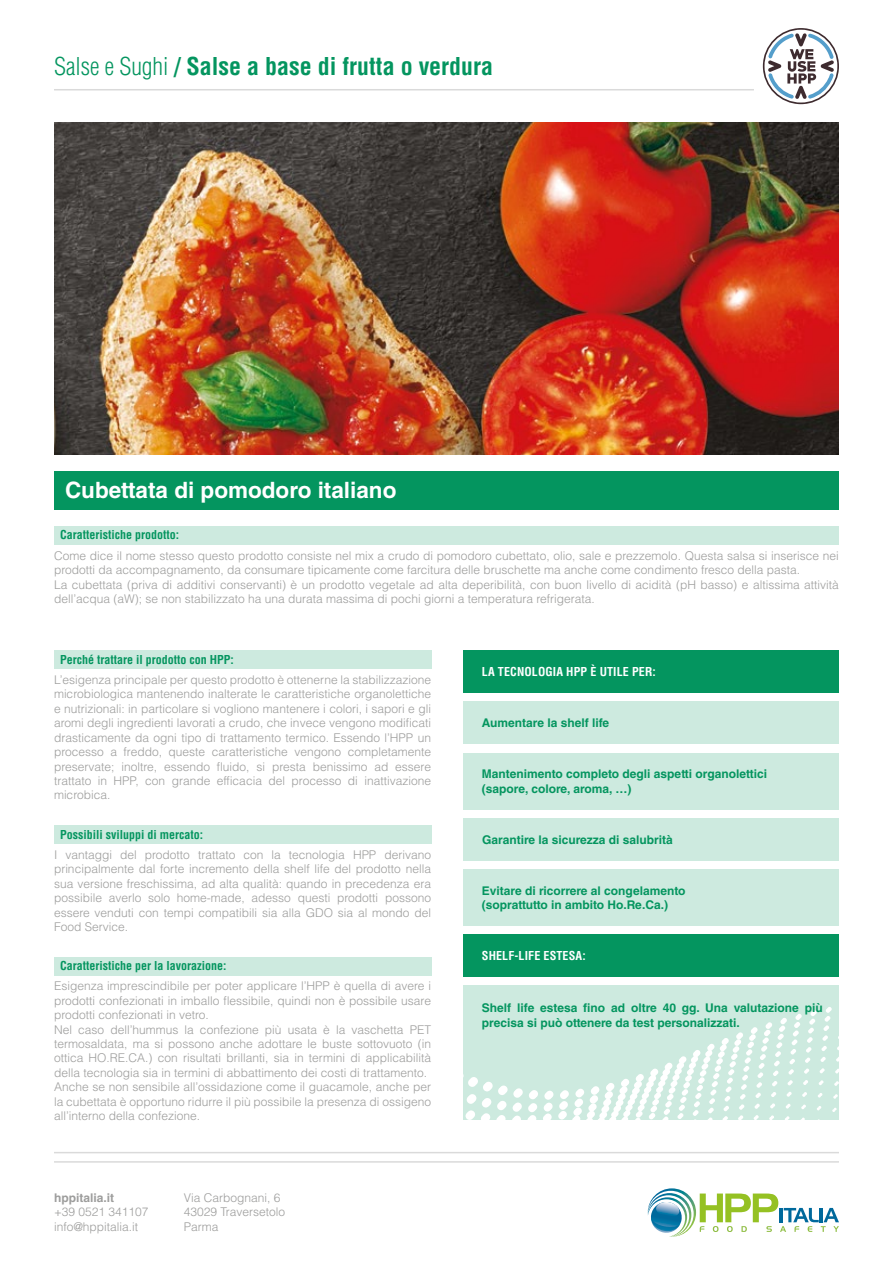
<style>
.page{position:relative;width:893px;height:1263px;background:#fff}
.page>*{position:absolute;margin:0;border:0;box-sizing:border-box;transform-origin:0 0}
.t1{font:700 condensed 24px "Helvetica LT Std";color:#04955f}
.t2{font:700 22.5px "Helvetica LT Std";color:#fff}
.t3{font:300 12px/14.4px "Helvetica LT Std";color:#9d9d9c}
.t4{font:700 12px/14.4px "Helvetica LT Std";color:#04955f}
.t5{font:700 condensed 12px "Helvetica LT Std";color:#04955f}
.t6{font:700 condensed 12px "Helvetica LT Std";letter-spacing:.01em;color:#fff}
.t7{font:700 12px "Helvetica LT Std";color:#9d9d9c}
.s1{font-weight:300}
</style>
<div class="page">
<svg style="left:648px;top:1188px;width:191px;height:49px"></svg>
<hr style="left:54px;top:1161px;width:785px;height:1px;background:#dadada">
<hr style="left:54px;top:1152px;width:785px;height:1px;background:#dadada">
<img style="left:54px;top:122px;width:785px;height:332px">
<div style="left:54px;top:526px;width:785px;height:18px;background:#cdeadf"></div>
<div style="left:54px;top:651px;width:377px;height:18px;background:#cdeadf"></div>
<div style="left:54px;top:471px;width:785px;height:39px;background:#04955f"></div>
<div style="left:54px;top:957px;width:377px;height:18px;background:#cdeadf"></div>
<div style="left:54px;top:825px;width:377px;height:18px;background:#cdeadf"></div>
<hr style="left:54px;top:89px;width:700px;height:1px;background:#dadada">
<svg style="left:763px;top:28px;width:76px;height:76px"></svg>
<div style="left:463px;top:985px;width:376px;height:135px;background:#cdeadf"></div>
<div style="left:466px;top:1112px;width:8px;height:8px;background:#fff;border-radius:50%"></div>
<div style="left:558px;top:1112px;width:7px;height:7px;background:#fff;border-radius:50%"></div>
<div style="left:467px;top:1095px;width:8px;height:9px;background:#fff;border-radius:50%"></div>
<div style="left:482px;top:1099px;width:8px;height:8px;background:#fff;border-radius:50%"></div>
<div style="left:497px;top:1102px;width:8px;height:8px;background:#fff;border-radius:50%"></div>
<div style="left:513px;top:1104px;width:7px;height:8px;background:#fff;border-radius:50%"></div>
<div style="left:528px;top:1105px;width:8px;height:7px;background:#fff;border-radius:50%"></div>
<div style="left:544px;top:1104px;width:7px;height:7px;background:#fff;border-radius:50%"></div>
<div style="left:559px;top:1102px;width:7px;height:8px;background:#fff;border-radius:50%"></div>
<div style="left:468px;top:1078px;width:8px;height:9px;background:#fff;border-radius:50%"></div>
<div style="left:483px;top:1083px;width:8px;height:8px;background:#fff;border-radius:50%"></div>
<div style="left:498px;top:1087px;width:8px;height:8px;background:#fff;border-radius:50%"></div>
<div style="left:513px;top:1090px;width:8px;height:8px;background:#fff;border-radius:50%"></div>
<div style="left:529px;top:1091px;width:8px;height:8px;background:#fff;border-radius:50%"></div>
<div style="left:544px;top:1092px;width:8px;height:8px;background:#fff;border-radius:50%"></div>
<div style="left:560px;top:1092px;width:7px;height:7px;background:#fff;border-radius:50%"></div>
<div style="left:467px;top:1110px;width:8px;height:8px;background:#fff;border-radius:50%"></div>
<svg style="left:481px;top:1113px;width:9px;height:7px"></svg>
<svg style="left:496px;top:1115px;width:10px;height:5px"></svg>
<svg style="left:512px;top:1115px;width:9px;height:5px"></svg>
<svg style="left:527px;top:1115px;width:9px;height:5px"></svg>
<div style="left:544px;top:1113px;width:8px;height:7px;background:#fff;border-radius:50%"></div>
<div style="left:560px;top:1111px;width:7px;height:7px;background:#fff;border-radius:50%"></div>
<div style="left:468px;top:1094px;width:8px;height:8px;background:#fff;border-radius:50%"></div>
<div style="left:483px;top:1098px;width:8px;height:8px;background:#fff;border-radius:50%"></div>
<div style="left:499px;top:1101px;width:7px;height:8px;background:#fff;border-radius:50%"></div>
<div style="left:514px;top:1102px;width:8px;height:8px;background:#fff;border-radius:50%"></div>
<div style="left:530px;top:1103px;width:7px;height:8px;background:#fff;border-radius:50%"></div>
<div style="left:545px;top:1103px;width:8px;height:7px;background:#fff;border-radius:50%"></div>
<div style="left:561px;top:1101px;width:7px;height:7px;background:#fff;border-radius:50%"></div>
<div style="left:470px;top:1077px;width:8px;height:8px;background:#fff;border-radius:50%"></div>
<div style="left:484px;top:1082px;width:9px;height:8px;background:#fff;border-radius:50%"></div>
<div style="left:500px;top:1085px;width:8px;height:8px;background:#fff;border-radius:50%"></div>
<div style="left:515px;top:1088px;width:8px;height:8px;background:#fff;border-radius:50%"></div>
<div style="left:530px;top:1090px;width:8px;height:8px;background:#fff;border-radius:50%"></div>
<div style="left:546px;top:1091px;width:7px;height:7px;background:#fff;border-radius:50%"></div>
<div style="left:561px;top:1090px;width:8px;height:7px;background:#fff;border-radius:50%"></div>
<svg style="left:572px;top:1007px;width:267px;height:113px"></svg>
<div style="left:464px;top:702px;width:375px;height:42px;background:#cdeadf"></div>
<div style="left:463px;top:651px;width:376px;height:42px;background:#04955f"></div>
<div style="left:463px;top:934px;width:376px;height:43px;background:#04955f"></div>
<div style="left:463px;top:753px;width:376px;height:57px;background:#cdeadf"></div>
<div style="left:464px;top:818px;width:375px;height:43px;background:#cdeadf"></div>
<div style="left:463px;top:869px;width:376px;height:57px;background:#cdeadf"></div>
<h1 class="t1" style="left:54px;top:51px;width:441px"><span class="s1">Salse e Sughi</span> / Salse a base di frutta o verdura</h1>
<h2 class="t2" style="left:65px;top:477px;width:333px">Cubettata di pomodoro italiano</h2>
<p class="t5" style="left:60px;top:527px;width:121px">Caratteristiche prodotto:</p>
<p class="t3" style="left:54px;top:548px;width:786px">Come dice il nome stesso questo prodotto consiste nel mix a crudo di pomodoro cubettato, olio, sale e prezzemolo. Questa salsa si inserisce nei prodotti da accompagnamento, da consumare tipicamente come farcitura delle bruschette ma anche come condimento fresco della pasta.<br>La cubettata (priva di additivi conservanti) è un prodotto vegetale ad alta deperibilità, con buon livello di acidità (pH basso) e altissima attività dell’acqua (aW); se non stabilizzato ha una durata massima di pochi giorni a temperatura refrigerata.</p>
<p class="t5" style="left:60px;top:652px;width:175px">Perché trattare il prodotto con HPP:</p>
<p class="t3" style="left:54px;top:672px;width:379px;text-align:justify">L’esigenza principale per questo prodotto è ottenerne la stabilizzazione microbiologica mantenendo inalterate le caratteristiche organolettiche e nutrizionali: in particolare si vogliono mantenere i colori, i sapori e gli aromi degli ingredienti lavorati a crudo, che invece vengono modificati drasticamente da ogni tipo di trattamento termico. Essendo l’HPP un processo a freddo, queste caratteristiche vengono completamente preservate; inoltre, essendo fluido, si presta benissimo ad essere trattato in HPP, con grande efficacia del processo di inattivazione microbica.</p>
<p class="t5" style="left:60px;top:827px;width:145px">Possibili sviluppi di mercato:</p>
<p class="t3" style="left:54px;top:847px;width:379px;text-align:justify">I vantaggi del prodotto trattato con la tecnologia HPP derivano principalmente dal forte incremento della shelf life del prodotto nella sua versione freschissima, ad alta qualità: quando in precedenza era possibile averlo solo home-made, adesso questi prodotti possono essere venduti con tempi compatibili sia alla GDO sia al mondo del Food Service.</p>
<p class="t5" style="left:60px;top:958px;width:168px">Caratteristiche per la lavorazione:</p>
<p class="t3" style="left:54px;top:979px;width:379px">Esigenza imprescindibile per poter applicare l’HPP è quella di avere i prodotti confezionati in imballo flessibile, quindi non è possibile usare prodotti confezionati in vetro.<br>Nel caso dell’hummus la confezione più usata è la vaschetta PET termosaldata, ma si possono anche adottare le buste sottovuoto (in ottica HO.RE.CA.) con risultati brillanti, sia in termini di applicabilità della tecnologia sia in termini di abbattimento dei costi di trattamento.<br>Anche se non sensibile all’ossidazione come il guacamole, anche per la cubettata è opportuno ridurre il più possibile la presenza di ossigeno all’interno della confezione.</p>
<p class="t7" style="left:54px;top:1190px;width:62px">hppitalia.it</p>
<p class="t3" style="left:54px;top:1205px;width:96px">+39 0521 341107 info@hppitalia.it</p>
<p class="t3" style="left:184px;top:1190px;width:103px">Via Carbognani, 6<br>43029 Traversetolo<br>Parma</p>
<p class="t6" style="left:482px;top:664px;width:175px">LA TECNOLOGIA HPP È UTILE PER:</p>
<p class="t4" style="left:482px;top:715px;width:129px">Aumentare la shelf life</p>
<p class="t4" style="left:482px;top:767px;width:287px">Mantenimento completo degli aspetti organolettici (sapore, colore, aroma, …)</p>
<p class="t4" style="left:482px;top:832px;width:192px">Garantire la sicurezza di salubrità</p>
<p class="t4" style="left:482px;top:883px;width:205px">Evitare di ricorrere al congelamento (soprattutto in ambito Ho.Re.Ca.)</p>
<p class="t6" style="left:482px;top:948px;width:105px">SHELF-LIFE ESTESA:</p>
<p class="t4" style="left:482px;top:1001px;width:342px">Shelf life estesa fino ad oltre 40 gg. Una valutazione più precisa si può ottenere da test personalizzati.</p>
</div>
